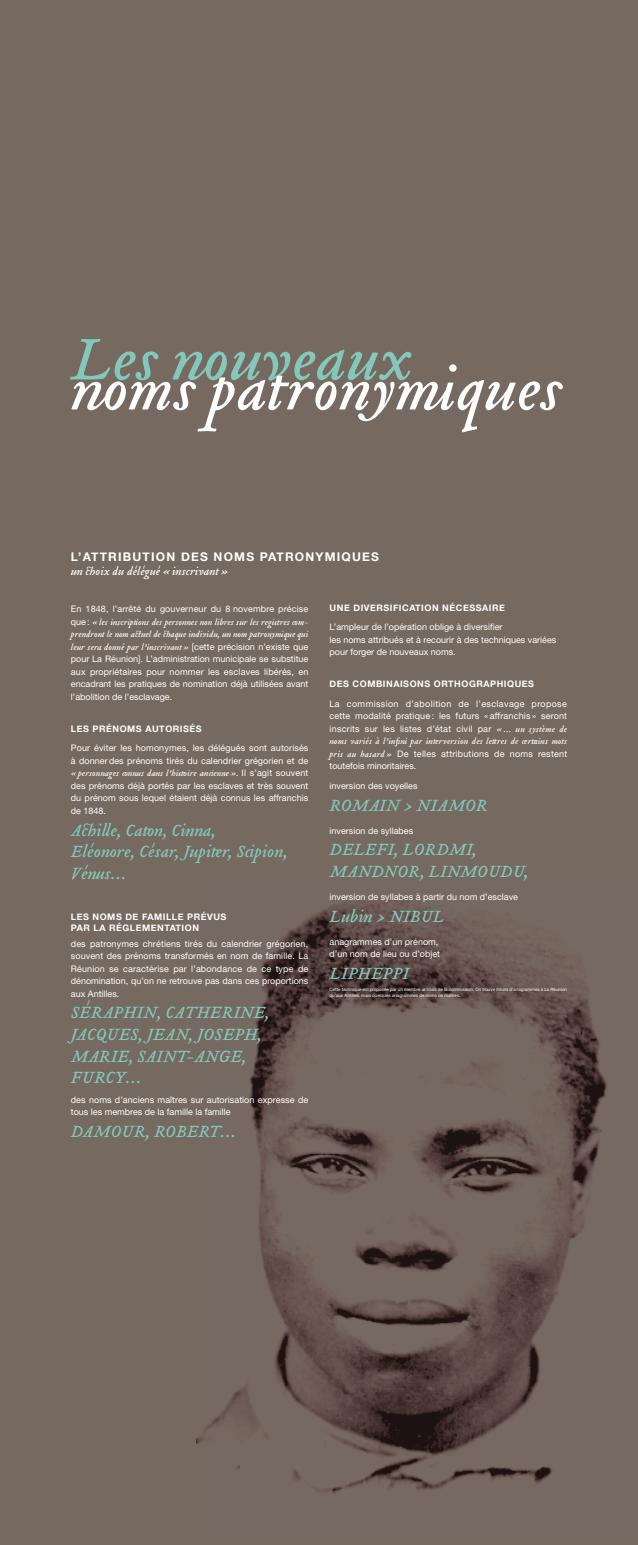
<style>
.page{position:relative;width:638px;height:1545px;background:#756960}
.page>*{position:absolute;margin:0;border:0;box-sizing:border-box;transform-origin:0 0}
.t1{font:italic 65px "Tribute OT";color:#fff}
.t2{font:italic 65px "Tribute OT";color:#83c8bb}
.t3{font:italic 18px/21.5px "Tribute OT";color:#83c8bb}
.t4{font:700 12px "Helvetica Neue";letter-spacing:.1em;color:#fff}
.t5{font:italic 12px "Tribute OT";color:#fff}
.t6{font:9px/12.5px "Helvetica Neue";color:#fff;text-align:justify}
.t7{font:italic 9px/12.5px "Tribute OT";letter-spacing:.005em;color:#fff;text-align:justify}
.t8{font:700 9px/10.8px "Helvetica Neue";letter-spacing:.06em;color:#fff}
.t9{font:9px/12.5px "Helvetica Neue";letter-spacing:.025em;color:#fff}
.t10{font:4.5px/5.5px "Helvetica Neue";color:#fff}
.s1{font-family:"Helvetica Neue";font-style:normal}
.s2{font-family:"Tribute OT";font-style:italic}
</style>
<div class="page">
<img style="left:197px;top:898px;width:410px;height:595px">
<h1 class="t2" style="left:71px;top:316px;width:343px">Les nouveaux</h1>
<h1 class="t1" style="left:71px;top:346px;width:493px">noms patronymiques</h1>
<h3 class="t4" style="left:71px;top:547px;width:310px">L’ATTRIBUTION DES NOMS PATRONYMIQUES</h3>
<h3 class="t5" style="left:71px;top:563px;width:159px">un choix du délégué «inscrivant»</h3>
<p class="t6" style="left:71px;top:603px;width:239px">En 1848, l’arrêté du gouverneur du 8 novembre précise</p>
<p class="t7" style="left:71px;top:616px;width:239px"><span class="s1">que:</span> «les inscriptions des personnes non libres sur les registres com&shy;prendront le nom actuel de chaque individu, un nom patronymique qui leur sera donné par l’inscrivant» <span class="s1">[cette précision n’existe que</span></p>
<p class="t6" style="left:71px;top:653px;width:239px">pour La Réunion]. L’administration municipale se substitue aux propriétaires pour nommer les esclaves libérés, en encadrant les pratiques de nomination déjà utilisées avant l’abolition de l’esclavage.</p>
<p class="t8" style="left:71px;top:723px;width:132px">LES PRÉNOMS AUTORISÉS</p>
<p class="t6" style="left:71px;top:742px;width:239px">Pour éviter les homonymes, les délégués sont autorisés à donnerdes prénoms tirés du calendrier grégorien et de</p>
<p class="t7" style="left:71px;top:767px;width:239px">«personnages connus dans l’histoire ancienne». <span class="s1">Il s’agit souvent</span></p>
<p class="t6" style="left:71px;top:779px;width:239px">des prénoms déjà portés par les esclaves et très souvent du prénom sous lequel étaient déjà connus les affranchis de 1848.</p>
<h2 class="t3" style="left:71px;top:819px;width:218px">Achille, Caton, Cinna,<br>Eléonore, César, Jupiter, Scipion,<br>Vénus…</h2>
<p class="t8" style="left:71px;top:912px;width:157px">LES NOMS DE FAMILLE PRÉVUS<br>PAR LA RÉGLEMENTATION</p>
<p class="t6" style="left:71px;top:937px;width:239px">des patronymes chrétiens tirés du calendrier grégorien, souvent des prénoms transformés en nom de famille. La Réunion se caractérise par l’abondance de ce type de dénomination, qu’on ne retrouve pas dans ces proportions aux Antilles.</p>
<h2 class="t3" style="left:71px;top:1002px;width:200px">SÉRAPHIN, CATHERINE,<br>JACQUES, JEAN, JOSEPH,<br>MARIE, SAINT-ANGE,<br>FURCY…</h2>
<p class="t6" style="left:71px;top:1093px;width:239px">des noms d’anciens maîtres sur autorisation expresse de tous les membres de la famille la famille</p>
<h2 class="t3" style="left:71px;top:1121px;width:167px">DAMOUR, ROBERT…</h2>
<p class="t8" style="left:330px;top:602px;width:177px">UNE DIVERSIFICATION NÉCESSAIRE</p>
<p class="t6" style="left:330px;top:621px;width:228px;text-align:left">L’ampleur de l’opération oblige à diversifier<br>les noms attribués et à recourir à des techniques variées pour forger de nouveaux noms.</p>
<p class="t8" style="left:330px;top:679px;width:206px">DES COMBINAISONS ORTHOGRAPHIQUES</p>
<p class="t6" style="left:330px;top:697px;width:239px">La commission d’abolition de l’esclavage propose cette modalité pratique : les futurs « affranchis » seront inscrits sur les listes d’état civil par <span class="s2">« … un système de</span></p>
<p class="t7" style="left:330px;top:735px;width:71px">noms variés à l’infini</p>
<p class="t7" style="left:410px;top:735px;width:158px">par interversion des lettres de certains mots</p>
<p class="t9" style="left:330px;top:747px;width:239px"><span class="s2">pris au hasard»</span> De telles attributions de noms restent toutefois minoritaires.</p>
<p class="t6" style="left:330px;top:779px;width:90px">inversion des voyelles</p>
<h2 class="t3" style="left:330px;top:794px;width:160px">ROMAIN &gt; NIAMOR</h2>
<p class="t6" style="left:330px;top:824px;width:85px">inversion de syllabes</p>
<h2 class="t3" style="left:330px;top:839px;width:200px">DELEFI, LORDMI,<br>MANDNOR, LINMOUDU,</h2>
<p class="t6" style="left:330px;top:890px;width:190px">inversion de syllabes à partir du nom d’esclave</p>
<h2 class="t3" style="left:330px;top:905px;width:116px">Lubin &gt; NIBUL</h2>
<p class="t6" style="left:330px;top:935px;width:112px">anagrammes d’un prénom, d’un nom de lieu ou d’objet</p>
<h2 class="t3" style="left:330px;top:962px;width:81px">LIPHEPPI</h2>
<p class="t10" style="left:330px;top:987px;width:239px">Cette technique est proposée par un membre antillais de la commission. On trouve moins d’anagrammes à La Réunion qu’aux Antilles, mais quelques anagrammes de noms de maîtres.</p>
</div>
